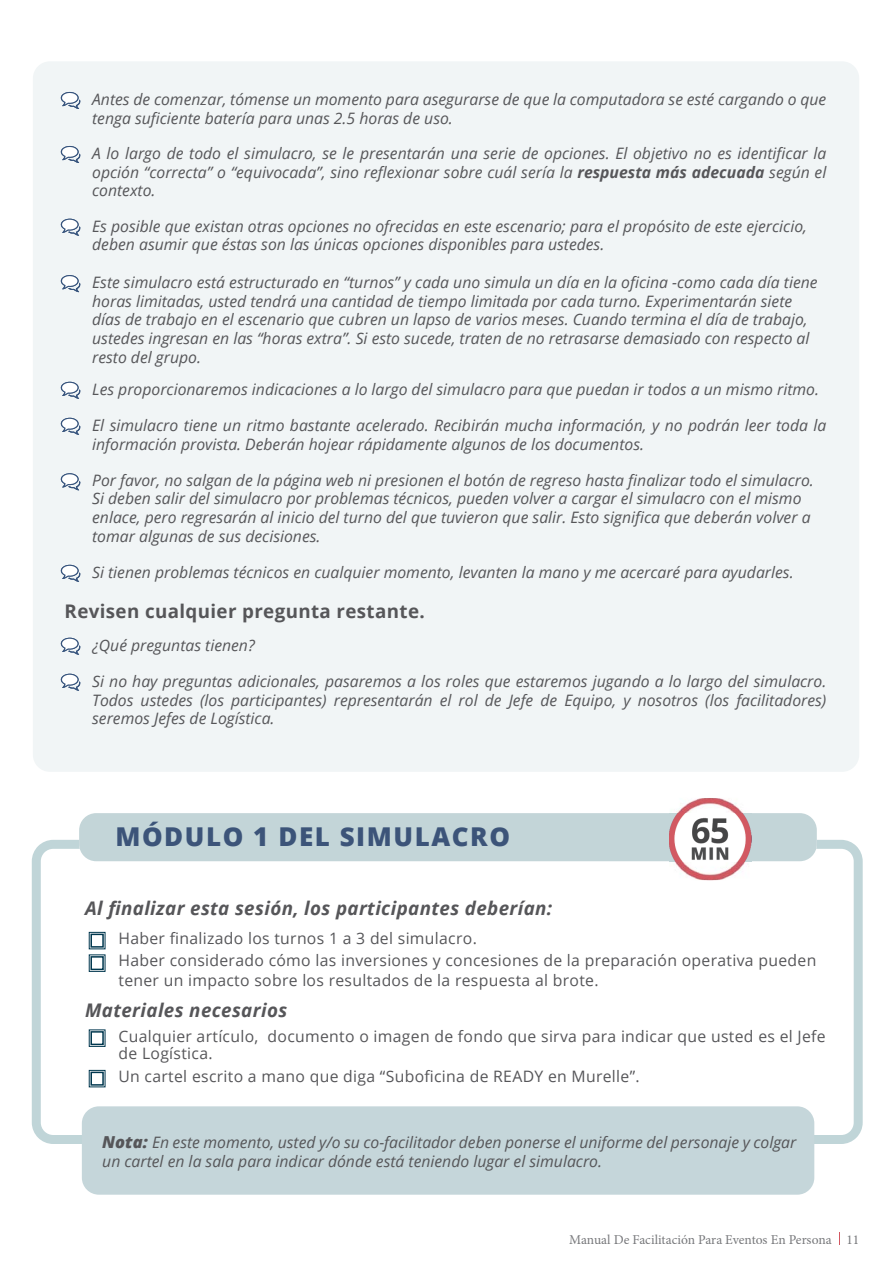
<style>
.page{position:relative;width:893px;height:1263px;background:#fff}
.page>*{position:absolute;margin:0;border:0;box-sizing:border-box;transform-origin:0 0}
.t1{font:800 25.95px "Open Sans";letter-spacing:.06em;color:#3c5479}
.t2{font:italic 700 18.75px "Open Sans";letter-spacing:.02em;color:#565659}
.t3{font:700 18.75px "Open Sans";letter-spacing:.02em;color:#565659}
.t4{font:italic 15.75px/18.8px "Open Sans";color:#565659}
.t5{font:15.75px/20.1px "Open Sans";letter-spacing:.02em;color:#565659}
.t6{font:13.5px "Minion Pro";color:#77787b}
.s1{font-weight:700}
.s2{font-weight:800;font-size:16.5px}
</style>
<div class="page">
<svg style="left:32px;top:840px;width:831px;height:304px"></svg>
<div style="left:79px;top:813px;width:738px;height:48px;background:#c3d5d8;border-radius:17px"></div>
<div style="left:33px;top:61px;width:826px;height:711px;background:#f1f5f6;border-radius:17px"></div>
<svg style="left:61px;top:275px;width:20px;height:17px"></svg>
<svg style="left:61px;top:219px;width:20px;height:17px"></svg>
<svg style="left:61px;top:146px;width:20px;height:17px"></svg>
<div style="left:82px;top:1106px;width:732px;height:89px;background:#c5d6da;border-radius:17px"></div>
<img style="left:669px;top:798px;width:82px;height:82px">
<img style="left:669px;top:813px;width:82px;height:48px">
<svg style="left:89px;top:932px;width:17px;height:40px"></svg>
<div style="left:90px;top:956px;width:14px;height:14px;border:2px solid #00374e"></div>
<svg style="left:89px;top:1029px;width:17px;height:18px"></svg>
<div style="left:90px;top:1031px;width:14px;height:14px;border:2px solid #00374e"></div>
<svg style="left:89px;top:1070px;width:17px;height:17px"></svg>
<div style="left:90px;top:1072px;width:14px;height:14px;border:2px solid #00374e"></div>
<svg style="left:61px;top:92px;width:20px;height:17px"></svg>
<svg style="left:61px;top:418px;width:20px;height:17px"></svg>
<svg style="left:61px;top:382px;width:20px;height:17px"></svg>
<svg style="left:61px;top:674px;width:20px;height:17px"></svg>
<svg style="left:61px;top:638px;width:20px;height:17px"></svg>
<svg style="left:61px;top:473px;width:20px;height:17px"></svg>
<svg style="left:61px;top:565px;width:20px;height:17px"></svg>
<svg style="left:839px;top:1232px;width:1px;height:13px"></svg>
<p class="t4" style="left:92px;top:89px;width:736px">Antes de comenzar, tómense un momento para asegurarse de que la computadora se esté cargando o que tenga suficiente batería para unas 2.5 horas de uso.</p>
<p class="t4" style="left:92px;top:143px;width:736px;text-align:justify">A lo largo de todo el simulacro, se le presentarán una serie de opciones. El objetivo no es identificar la opción “correcta” o “equivocada”, sino reflexionar sobre cuál sería la <span class="s1">respuesta más adecuada</span> según el contexto.</p>
<p class="t4" style="left:92px;top:216px;width:716px">Es posible que existan otras opciones no ofrecidas en este escenario; para el propósito de este ejercicio, deben asumir que éstas son las únicas opciones disponibles para ustedes.</p>
<p class="t4" style="left:92px;top:272px;width:727px">Este simulacro está estructurado en “turnos” y cada uno simula un día en la oficina -como cada día tiene horas limitadas, usted tendrá una cantidad de tiempo limitada por cada turno. Experimentarán siete días de trabajo en el escenario que cubren un lapso de varios meses. Cuando termina el día de trabajo, ustedes ingresan en las “horas extra”. Si esto sucede, traten de no retrasarse demasiado con respecto al resto del grupo.</p>
<p class="t4" style="left:92px;top:379px;width:728px">Les proporcionaremos indicaciones a lo largo del simulacro para que puedan ir todos a un mismo ritmo.</p>
<p class="t4" style="left:92px;top:415px;width:736px">El simulacro tiene un ritmo bastante acelerado. Recibirán mucha información, y no podrán leer toda la información provista. Deberán hojear rápidamente algunos de los documentos.</p>
<p class="t4" style="left:92px;top:470px;width:723px">Por favor, no salgan de la página web ni presionen el botón de regreso hasta finalizar todo el simulacro.<br>Si deben salir del simulacro por problemas técnicos, pueden volver a cargar el simulacro con el mismo enlace, pero regresarán al inicio del turno del que tuvieron que salir. Esto significa que deberán volver a tomar algunas de sus decisiones.</p>
<p class="t4" style="left:92px;top:562px;width:703px">Si tienen problemas técnicos en cualquier momento, levanten la mano y me acercaré para ayudarles.</p>
<h5 class="t3" style="left:65px;top:598px;width:362px">Revisen cualquier pregunta restante.</h5>
<p class="t4" style="left:92px;top:635px;width:164px">¿Qué preguntas tienen?</p>
<p class="t4" style="left:92px;top:671px;width:736px;text-align:justify">Si no hay preguntas adicionales, pasaremos a los roles que estaremos jugando a lo largo del simulacro.<br>Todos ustedes (los participantes) representarán el rol de Jefe de Equipo, y nosotros (los facilitadores) seremos Jefes de Logística.</p>
<h4 class="t1" style="left:115px;top:817px;width:396px">MÓDULO 1 DEL SIMULACRO</h4>
<h5 class="t2" style="left:85px;top:894px;width:469px">Al finalizar esta sesión, los participantes deberían:</h5>
<p class="t5" style="left:118px;top:927px;width:360px">Haber finalizado los turnos 1 a 3 del simulacro.</p>
<p class="t5" style="left:118px;top:950px;width:699px">Haber considerado cómo las inversiones y concesiones de la preparación operativa pueden tener un impacto sobre los resultados de la respuesta al brote.</p>
<h5 class="t2" style="left:85px;top:997px;width:204px">Materiales necesarios</h5>
<p class="t5" style="left:118px;top:1027px;width:709px;line-height:17.2px">Cualquier artículo, documento o imagen de fondo que sirva para indicar que usted es el Jefe de Logística.</p>
<p class="t5" style="left:118px;top:1066px;width:523px">Un cartel escrito a mano que diga “Suboficina de READY en Murelle”.</p>
<p class="t4" style="left:102px;top:1132px;width:696px"><span class="s2">Nota:</span> En este momento, usted y/o su co-facilitador deben ponerse el uniforme del personaje y colgar un cartel en la sala para indicar dónde está teniendo lugar el simulacro.</p>
<p class="t6" style="left:569px;top:1230px;width:292px">Manual De Facilitación Para Eventos En Persona 11</p>
</div>
